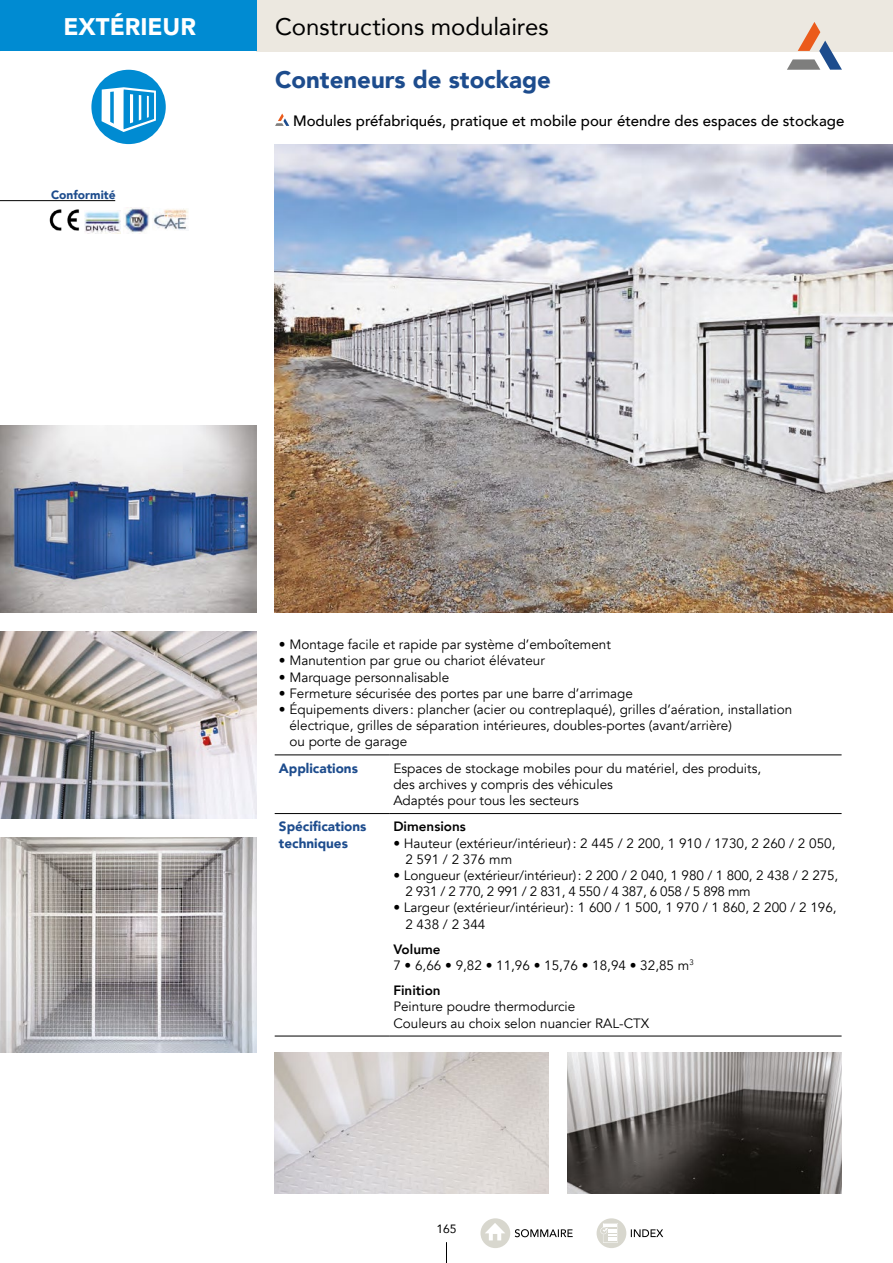
<style>
.page{position:relative;width:893px;height:1263px;background:#fff}
.page>*{position:absolute;margin:0;border:0;box-sizing:border-box;transform-origin:0 0}
.t1{font:24px "Avenir";letter-spacing:-.005em;color:#000}
.t2{font:900 24px "Avenir";color:#1d4c8d}
.t3{font:900 24px "Avenir";color:#fff}
.t4{font:500 15px "Avenir";color:#000}
.t5{font:13.5px/16.2px "Avenir";color:#000}
.t6{font:900 13.5px/16.2px "Avenir";color:#1d4c8d}
.t7{font:800 13.5px "Avenir";color:#000}
.t8{font:900 12px "Avenir";color:#1d4c8d}
.t9{font:12px "Avenir";color:#000}
.s1{font-weight:800}
</style>
<div class="page">
<svg style="left:446px;top:1242px;width:1px;height:21px"></svg>
<img style="left:49px;top:209px;width:31px;height:22px">
<img style="left:84px;top:211px;width:36px;height:22px">
<img style="left:153px;top:208px;width:35px;height:22px">
<img style="left:124px;top:208px;width:26px;height:25px">
<svg style="left:275px;top:114px;width:14px;height:12px"></svg>
<hr style="left:275px;top:755px;width:114px;height:1px;background:#000">
<hr style="left:389px;top:755px;width:453px;height:1px;background:#000">
<hr style="left:275px;top:813px;width:114px;height:1px;background:#000">
<hr style="left:389px;top:813px;width:453px;height:1px;background:#000">
<hr style="left:275px;top:1036px;width:114px;height:1px;background:#000">
<hr style="left:389px;top:1036px;width:453px;height:1px;background:#000">
<img style="left:275px;top:145px;width:618px;height:468px">
<img style="left:0;top:425px;width:256px;height:188px">
<img style="left:0;top:631px;width:256px;height:188px">
<div style="left:256px;top:0;width:637px;height:51px;background:#ece8e0"></div>
<div style="left:0;top:0;width:256px;height:51px;background:#008bd2"></div>
<svg style="left:787px;top:22px;width:55px;height:48px"></svg>
<img style="left:0;top:837px;width:256px;height:215px">
<img style="left:274px;top:1052px;width:274px;height:141px">
<img style="left:567px;top:1052px;width:275px;height:141px">
<hr style="left:0;top:200px;width:115px;height:1px;background:#000">
<div style="left:91px;top:70px;width:75px;height:74px;background:#008bd2;border-radius:50%"></div>
<svg style="left:100px;top:87px;width:58px;height:47px"></svg>
<div style="left:480px;top:1218px;width:30px;height:30px;background:#d8d7ce;border-radius:50%"></div>
<svg style="left:485px;top:1223px;width:20px;height:17px"></svg>
<div style="left:597px;top:1218px;width:29px;height:30px;background:#d8d7ce;border-radius:50%"></div>
<svg style="left:600px;top:1223px;width:18px;height:20px"></svg>
<svg style="left:515px;top:1229px;width:58px;height:8px"></svg>
<svg style="left:631px;top:1229px;width:32px;height:8px"></svg>
<p class="t3" style="left:63px;top:6px;width:134px">EXTÉRIEUR</p>
<p class="t1" style="left:275px;top:8px;width:275px">Constructions modulaires</p>
<p class="t8" style="left:51px;top:184px;width:66px">Conformité</p>
<p class="t2" style="left:275px;top:60px;width:277px">Conteneurs de stockage</p>
<p class="t4" style="left:293px;top:108px;width:553px">Modules préfabriqués, pratique et mobile pour étendre des espaces de stockage</p>
<p class="t5" style="left:279px;top:637px;width:333px">• Montage facile et rapide par système d’emboîtement</p>
<p class="t5" style="left:279px;top:653px;width:267px">• Manutention par grue ou chariot élévateur</p>
<p class="t5" style="left:279px;top:669px;width:172px">• Marquage personnalisable</p>
<p class="t5" style="left:279px;top:685px;width:355px">• Fermeture sécurisée des portes par une barre d’arrimage</p>
<p class="t5" style="left:289px;top:701px;width:504px;text-indent:-11px">• Équipements divers : plancher (acier ou contreplaqué), grilles d’aération, installation électrique, grilles de séparation intérieures, doubles-portes (avant/arrière)<br>ou porte de garage</p>
<p class="t6" style="left:279px;top:759px;width:81px">Applications</p>
<p class="t5" style="left:393px;top:760px;width:369px">Espaces de stockage mobiles pour du matériel, des produits, des archives y compris des véhicules<br>Adaptés pour tous les secteurs</p>
<p class="t6" style="left:279px;top:818px;width:89px">Spécifications techniques</p>
<p class="t7" style="left:393px;top:816px;width:74px">Dimensions</p>
<p class="t5" style="left:405px;top:835px;width:432px;text-indent:-12px">• Hauteur (extérieur/intérieur): 2 445 / 2 200, 1 910 / 1730, 2 260 / 2 050,<br>2 591 / 2 376 mm</p>
<p class="t5" style="left:405px;top:867px;width:434px;text-indent:-12px">• Longueur (extérieur/intérieur): 2 200 / 2 040, 1 980 / 1 800, 2 438 / 2 275,<br>2 931 / 2 770, 2 991 / 2 831, 4 550 / 4 387, 6 058 / 5 898 mm</p>
<p class="t5" style="left:405px;top:900px;width:433px;text-indent:-12px">• Largeur (extérieur/intérieur): 1 600 / 1 500, 1 970 / 1 860, 2 200 / 2 196,<br>2 438 / 2 344</p>
<p class="t5" style="left:393px;top:941px;width:302px"><span class="s1">Volume<br></span>7 • 6,66 • 9,82 • 11,96 • 15,76 • 18,94 • 32,85 m<sup>3</sup></p>
<p class="t5" style="left:393px;top:983px;width:258px"><span class="s1">Finition<br></span>Peinture poudre thermodurcie<br>Couleurs au choix selon nuancier RAL-CTX</p>
<p class="t9" style="left:436px;top:1219px;width:22px">165</p>
</div>
